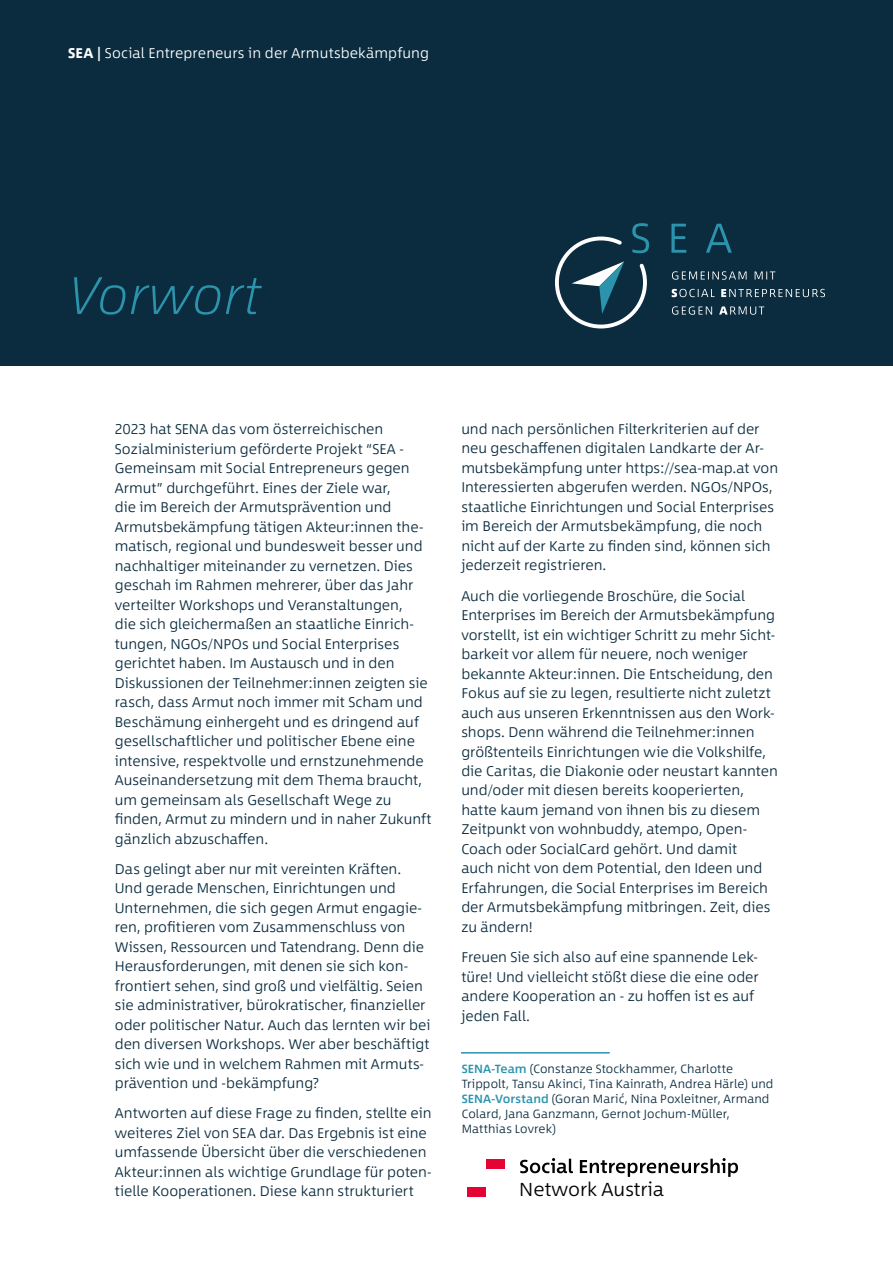
<style>
.page{position:relative;width:893px;height:1263px;background:#fff}
.page>*{position:absolute;margin:0;border:0;box-sizing:border-box;transform-origin:0 0}
.t1{font:italic 200 54px "Between 1";color:#2c93ad}
.t2{font:300 19.35px "Between 2";color:#010202}
.t3{font:300 14.25px/19.5px "Between 1";color:#0b2c3f}
.t4{font:300 14.25px "Between 1";letter-spacing:.01em;color:#fff}
.t5{font:300 12px/15px "Between 1";letter-spacing:.01em;color:#0b2c3f}
.s1{font-weight:700}
.s2{font-weight:500;color:#2c93ad}
</style>
<div class="page">
<div style="left:0;top:0;width:893px;height:366px;background:#0b2c3f"></div>
<svg style="left:555px;top:223px;width:270px;height:105px"></svg>
<hr style="left:461px;top:1052px;width:149px;height:1px;background:#2c93ad">
<svg style="left:520px;top:1158px;width:218px;height:19px"></svg>
<div style="left:486px;top:1159px;width:19px;height:9px;background:#e40335"></div>
<div style="left:468px;top:1187px;width:18px;height:9px;background:#e40335"></div>
<p class="t4" style="left:68px;top:44px;width:363px"><span class="s1">SEA |</span> Social Entrepreneurs in der Armutsbekämpfung</p>
<h1 class="t1" style="left:68px;top:262px;width:194px">Vorwort</h1>
<p class="t3" style="left:115px;top:419px;width:318px">2023 hat SENA das vom österreichischen Sozialministerium geförderte Projekt “SEA - Gemeinsam mit Social Entrepreneurs gegen Armut” durchgeführt. Eines der Ziele war,<br>die im Bereich der Armutsprävention und Armutsbekämpfung tätigen Akteur:innen the&shy;matisch, regional und bundesweit besser und nachhaltiger miteinander zu vernetzen. Dies geschah im Rahmen mehrerer, über das Jahr verteilter Workshops und Veranstaltungen,<br>die sich gleichermaßen an staatliche Einrich&shy;tungen, NGOs/NPOs und Social Enterprises gerichtet haben. Im Austausch und in den Diskussionen der Teilnehmer:innen zeigten sie rasch, dass Armut noch immer mit Scham und Beschämung einhergeht und es dringend auf gesellschaftlicher und politischer Ebene eine intensive, respektvolle und ernstzunehmende Auseinandersetzung mit dem Thema braucht, um gemeinsam als Gesellschaft Wege zu finden, Armut zu mindern und in naher Zukunft gänzlich abzuschaffen.</p>
<p class="t3" style="left:115px;top:859px;width:317px">Das gelingt aber nur mit vereinten Kräften.<br>Und gerade Menschen, Einrichtungen und Unternehmen, die sich gegen Armut engagie&shy;ren, profitieren vom Zusammenschluss von Wissen, Ressourcen und Tatendrang. Denn die Herausforderungen, mit denen sie sich kon&shy;frontiert sehen, sind groß und vielfältig. Seien sie administrativer, bürokratischer, finanzieller oder politischer Natur. Auch das lernten wir bei den diversen Workshops. Wer aber beschäftigt sich wie und in welchem Rahmen mit Armuts&shy;prävention und -bekämpfung?</p>
<p class="t3" style="left:115px;top:1103px;width:318px">Antworten auf diese Frage zu finden, stellte ein weiteres Ziel von SEA dar. Das Ergebnis ist eine umfassende Übersicht über die verschiedenen Akteur:innen als wichtige Grundlage für poten&shy;tielle Kooperationen. Diese kann strukturiert</p>
<p class="t3" style="left:461px;top:419px;width:318px">und nach persönlichen Filterkriterien auf der neu geschaffenen digitalen Landkarte der Ar&shy;mutsbekämpfung unter https://sea-map.at von Interessierten abgerufen werden. NGOs/NPOs, staatliche Einrichtungen und Social Enterprises im Bereich der Armutsbekämpfung, die noch nicht auf der Karte zu finden sind, können sich jederzeit registrieren.</p>
<p class="t3" style="left:461px;top:586px;width:318px">Auch die vorliegende Broschüre, die Social Enterprises im Bereich der Armutsbekämpfung vorstellt, ist ein wichtiger Schritt zu mehr Sicht&shy;barkeit vor allem für neuere, noch weniger bekannte Akteur:innen. Die Entscheidung, den Fokus auf sie zu legen, resultierte nicht zuletzt auch aus unseren Erkenntnissen aus den Work&shy;shops. Denn während die Teilnehmer:innen größtenteils Einrichtungen wie die Volkshilfe, die Caritas, die Diakonie oder neustart kannten und/oder mit diesen bereits kooperierten, hatte kaum jemand von ihnen bis zu diesem Zeitpunkt von wohnbuddy, atempo, Open-Coach oder SocialCard gehört. Und damit<br>auch nicht von dem Potential, den Ideen und Erfahrungen, die Social Enterprises im Bereich der Armutsbekämpfung mitbringen. Zeit, dies zu ändern!</p>
<p class="t3" style="left:461px;top:947px;width:299px">Freuen Sie sich also auf eine spannende Lek&shy;türe! Und vielleicht stößt diese die eine oder andere Kooperation an - zu hoffen ist es auf jeden Fall.</p>
<p class="t5" style="left:462px;top:1061px;width:313px"><span class="s2">SENA-Team</span> (Constanze Stockhammer, Charlotte Trippolt, Tansu Akinci, Tina Kainrath, Andrea Härle) und <span class="s2">SENA-Vorstand</span> (Goran Marić, Nina Poxleitner, Armand Colard, Jana Ganzmann, Gernot Jochum-Müller, Matthias Lovrek)</p>
<h2 class="t2" style="left:519px;top:1178px;width:146px">Network Austria</h2>
</div>
